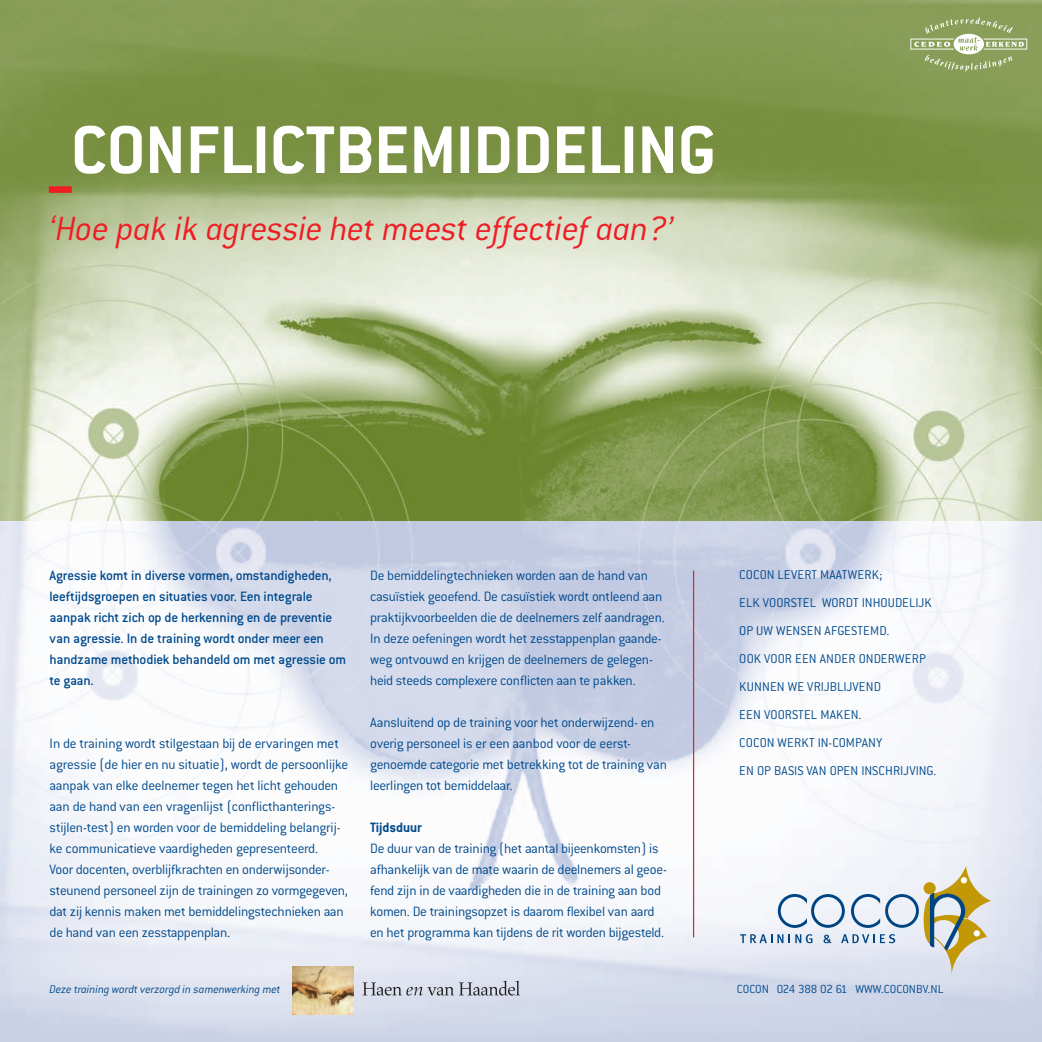
<style>
.page{position:relative;width:1042px;height:1042px;background:#fff}
.page>*{position:absolute;margin:0;border:0;box-sizing:border-box;transform-origin:0 0}
.t1{font:700 74.02px "Conduit ITC";letter-spacing:-.005em;color:#fff}
.t2{font:italic 300 36.93px "Conduit ITC";letter-spacing:-.01em;color:#ee1e24}
.t3{font:300 14.88px/21px "Conduit ITC";letter-spacing:-.02em;color:#004a8d}
.t4{font:500 14.88px/21px "Conduit ITC";letter-spacing:-.015em;color:#004a8d}
.t5{font:700 14.88px "Conduit ITC";letter-spacing:-.005em;color:#004a8d}
.t6{font:300 14px/28px "Conduit ITC";letter-spacing:.015em;color:#004a8d}
.t7{font:300 12.78px "Conduit ITC";letter-spacing:-.005em;color:#004a8d}
.t8{font:italic 300 12.25px "Conduit ITC";letter-spacing:-.01em;color:#004a8d}
.s1{font-size:92.4px;color:#ee1e24}
</style>
<div class="page">
<img style="left:0;top:0;width:1042px;height:1042px">
<svg style="left:740px;top:866px;width:251px;height:110px"></svg>
<hr style="left:693px;top:570px;width:1px;height:367px;background:#ee1e24">
<svg style="left:910px;top:18px;width:117px;height:54px;background:#9dae75"></svg>
<img style="left:292px;top:966px;width:62px;height:48px">
<svg style="left:362px;top:980px;width:158px;height:15px;background:#b9bdc7"></svg>
<h1 class="t1" style="left:50px;top:127px;width:668px"><span class="s1">_</span>CONFLICTBEMIDDELING</h1>
<h2 class="t2" style="left:50px;top:217px;width:625px">‘Hoe pak ik agressie het meest effectief aan?’</h2>
<p class="t4" style="left:50px;top:566px;width:298px">Agressie komt in diverse vormen, omstandigheden, leeftijdsgroepen en situaties voor. Een integrale aanpak richt zich op de herkenning en de preventie van agressie. In de training wordt onder meer een handzame methodiek behandeld om met agressie om te gaan.</p>
<p class="t3" style="left:50px;top:734px;width:300px">In de training wordt stilgestaan bij de ervaringen met agressie (de hier en nu situatie), wordt de persoonlijke aanpak van elke deelnemer tegen het licht gehouden aan de hand van een vragenlijst (conflicthanterings&shy;stijlen-test) en worden voor de bemiddeling belangrij&shy;ke communicatieve vaardigheden gepresenteerd.<br>Voor docenten, overblijfkrachten en onderwijsonder&shy;steunend personeel zijn de trainingen zo vormgegeven, dat zij kennis maken met bemiddelingstechnieken aan de hand van een zesstappenplan.</p>
<p class="t3" style="left:370px;top:566px;width:296px">De bemiddelingtechnieken worden aan de hand van casuïstiek geoefend. De casuïstiek wordt ontleend aan praktijkvoorbeelden die de deelnemers zelf aandragen.<br>In deze oefeningen wordt het zesstappenplan gaande&shy;weg ontvouwd en krijgen de deelnemers de gelegen&shy;heid steeds complexere conflicten aan te pakken.</p>
<p class="t3" style="left:370px;top:713px;width:298px">Aansluitend op de training voor het onderwijzend- en overig personeel is er een aanbod voor de eerst&shy;genoemde categorie met betrekking tot de training van leerlingen tot bemiddelaar.</p>
<p class="t5" style="left:370px;top:823px;width:53px">Tijdsduur</p>
<p class="t3" style="left:370px;top:839px;width:298px">De duur van de training (het aantal bijeenkomsten) is afhankelijk van de mate waarin de deelnemers al geoe&shy;fend zijn in de vaardigheden die in de training aan bod komen. De trainingsopzet is daarom flexibel van aard en het programma kan tijdens de rit worden bijgesteld.</p>
<p class="t6" style="left:739px;top:562px;width:198px">COCON LEVERT MAATWERK;<br>ELK VOORSTEL WORDT INHOUDELIJK<br>OP UW WENSEN AFGESTEMD.<br>OOK VOOR EEN ANDER ONDERWERP<br>KUNNEN WE VRIJBLIJVEND<br>EEN VOORSTEL MAKEN.<br>COCON WERKT IN-COMPANY<br>EN OP BASIS VAN OPEN INSCHRIJVING.</p>
<p class="t8" style="left:50px;top:985px;width:233px">Deze training wordt verzorgd in samenwerking met</p>
<p class="t7" style="left:737px;top:984px;width:208px">COCON 024 388 02 61 WWW.COCONBV.NL</p>
</div>
